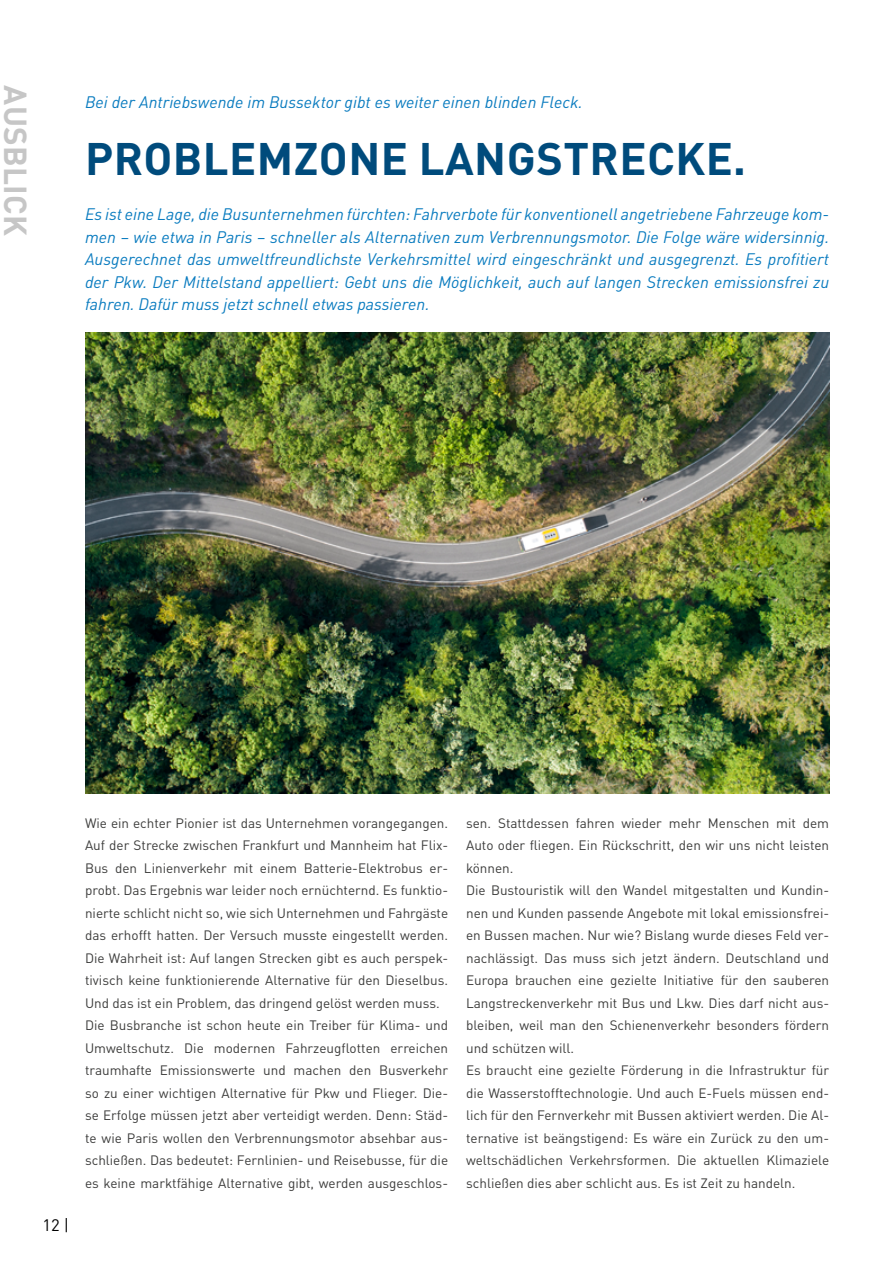
<style>
.page{position:relative;width:893px;height:1263px;background:#fff}
.page>*{position:absolute;margin:0;border:0;box-sizing:border-box;transform-origin:0 0}
.Überschrift{font:700 45px "DIN Pro";letter-spacing:.01em;color:#004b7c}
.t1{font:700 31.5px "DIN Pro";letter-spacing:.01em;color:#c6c6c6}
.Teaser_Subhead{font:italic 16.5px/22.5px "DIN Pro";color:#097bbf;text-align:justify}
.t2{font:16.5px "DIN Pro";color:#000}
.Fließtext{font:13.5px/22.5px "DIN Pro";color:#3c3c3b;text-align:justify}
</style>
<div class="page">
<img style="left:85px;top:333px;width:744px;height:460px">
<p class="t1" style="left:42px;top:85px;width:152px;rotate:90deg">AUSBLICK</p>
<p class="Teaser_Subhead" style="left:85px;top:89px;width:499px">Bei der Antriebswende im Bussektor gibt es weiter einen blinden Fleck.</p>
<p class="Überschrift" style="left:85px;top:121px;width:662px">PROBLEMZONE LANGSTRECKE.</p>
<p class="Teaser_Subhead" style="left:85px;top:202px;width:746px">Es ist eine Lage, die Busunternehmen fürchten: Fahrverbote für konventionell angetriebene Fahrzeuge kom&shy;men – wie etwa in Paris – schneller als Alternativen zum Verbrennungsmotor. Die Folge wäre widersinnig.<br>Ausgerechnet das umweltfreundlichste Verkehrsmittel wird eingeschränkt und ausgegrenzt. Es profitiert der Pkw. Der Mittelstand appelliert: Gebt uns die Möglichkeit, auch auf langen Strecken emissionsfrei zu fahren. Dafür muss jetzt schnell etwas passieren.</p>
<p class="t2" style="left:43px;top:1212px;width:28px">12 |</p>
<p class="Fließtext" style="left:85px;top:810px;width:365px">Wie ein echter Pionier ist das Unternehmen vorangegangen.<br>Auf der Strecke zwischen Frankfurt und Mannheim hat Flix-Bus den Linienverkehr mit einem Batterie-Elektrobus er&shy;probt. Das Ergebnis war leider noch ernüchternd. Es funktio&shy;nierte schlicht nicht so, wie sich Unternehmen und Fahrgäste das erhofft hatten. Der Versuch musste eingestellt werden.<br>Die Wahrheit ist: Auf langen Strecken gibt es auch perspek&shy;tivisch keine funktionierende Alternative für den Dieselbus.<br>Und das ist ein Problem, das dringend gelöst werden muss.</p>
<p class="Fließtext" style="left:85px;top:1013px;width:365px">Die Busbranche ist schon heute ein Treiber für Klima- und Umweltschutz. Die modernen Fahrzeugflotten erreichen traumhafte Emissionswerte und machen den Busverkehr so zu einer wichtigen Alternative für Pkw und Flieger. Die&shy;se Erfolge müssen jetzt aber verteidigt werden. Denn: Städ&shy;te wie Paris wollen den Verbrennungsmotor absehbar aus&shy;schließen. Das bedeutet: Fernlinien- und Reisebusse, für die es keine marktfähige Alternative gibt, werden ausgeschlos-</p>
<p class="Fließtext" style="left:466px;top:810px;width:365px">sen. Stattdessen fahren wieder mehr Menschen mit dem Auto oder fliegen. Ein Rückschritt, den wir uns nicht leisten können.</p>
<p class="Fließtext" style="left:466px;top:878px;width:365px">Die Bustouristik will den Wandel mitgestalten und Kundin&shy;nen und Kunden passende Angebote mit lokal emissionsfrei&shy;en Bussen machen. Nur wie? Bislang wurde dieses Feld ver&shy;nachlässigt. Das muss sich jetzt ändern. Deutschland und Europa brauchen eine gezielte Initiative für den sauberen Langstreckenverkehr mit Bus und Lkw. Dies darf nicht aus&shy;bleiben, weil man den Schienenverkehr besonders fördern und schützen will.</p>
<p class="Fließtext" style="left:466px;top:1058px;width:365px">Es braucht eine gezielte Förderung in die Infrastruktur für die Wasserstofftechnologie. Und auch E-Fuels müssen end&shy;lich für den Fernverkehr mit Bussen aktiviert werden. Die Al&shy;ternative ist beängstigend: Es wäre ein Zurück zu den um&shy;weltschädlichen Verkehrsformen. Die aktuellen Klimaziele schließen dies aber schlicht aus. Es ist Zeit zu handeln.</p>
</div>
